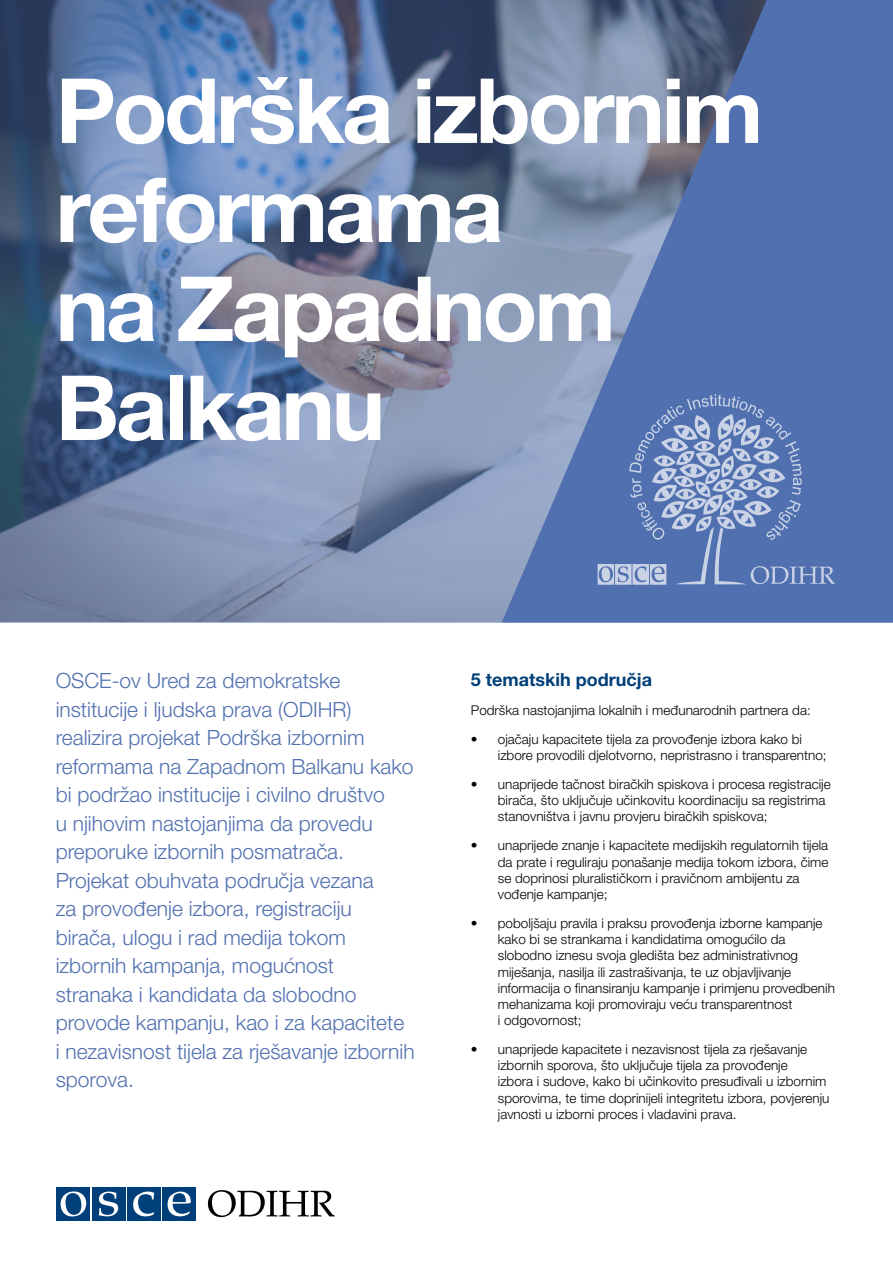
<style>
.page{position:relative;width:893px;height:1263px;background:#fff}
.page>*{position:absolute;margin:0;border:0;box-sizing:border-box;transform-origin:0 0}
.t1{font:700 90px/99px "Helvetica Neue LT Pro";letter-spacing:-.035em;color:#fff}
.t2{font:300 21px/28.5px "Helvetica Neue LT Pro";color:#5170af}
.t3{font:700 18px "Helvetica Neue LT Pro";color:#003f79}
.t4{font:300 13.5px/16.2px "Helvetica Neue LT Pro";color:#000}
</style>
<div class="page">
<svg style="left:0;top:0;width:893px;height:623px;background:#667da5"></svg>
<svg style="left:598px;top:394px;width:237px;height:191px;background:#6a84ba"></svg>
<svg style="left:208px;top:1190px;width:127px;height:27px"></svg>
<div style="left:57px;top:1187px;width:33px;height:33px;background:#003f79"></div>
<div style="left:92px;top:1187px;width:33px;height:33px;background:#003f79"></div>
<div style="left:127px;top:1187px;width:33px;height:33px;background:#003f79"></div>
<div style="left:163px;top:1187px;width:33px;height:33px;background:#003f79"></div>
<svg style="left:168px;top:1191px;width:23px;height:25px"></svg>
<svg style="left:133px;top:1191px;width:21px;height:25px"></svg>
<svg style="left:99px;top:1191px;width:19px;height:25px"></svg>
<svg style="left:61px;top:1191px;width:25px;height:25px"></svg>
<h1 class="t1" style="left:56px;top:59px;width:709px">Podrška izbornim reformama<br>na Zapadnom<br>Balkanu</h1>
<p class="t2" style="left:56px;top:666px;width:360px">OSCE-ov Ured za demokratske institucije i ljudska prava (ODIHR) realizira projekat Podrška izbornim reformama na Zapadnom Balkanu kako bi podržao institucije i civilno društvo<br>u njihovim nastojanjima da provedu preporuke izbornih posmatrača.<br>Projekat obuhvata područja vezana<br>za provođenje izbora, registraciju birača, ulogu i rad medija tokom izbornih kampanja, mogućnost stranaka i kandidata da slobodno provode kampanju, kao i za kapacitete<br>i nezavisnost tijela za rješavanje izbornih sporova.</p>
<h3 class="t3" style="left:471px;top:668px;width:183px">5 tematskih područja</h3>
<p class="t4" style="left:471px;top:702px;width:341px">Podrška nastojanjima lokalnih i međunarodnih partnera da:</p>
<p class="t4" style="left:498px;top:731px;width:330px;text-indent:-27px">• ojačaju kapacitete tijela za provođenje izbora kako bi izbore provodili djelotvorno, nepristrasno i transparentno;</p>
<p class="t4" style="left:498px;top:776px;width:334px;text-indent:-27px">• unaprijede tačnost biračkih spiskova i procesa registracije birača, što uključuje učinkovitu koordinaciju sa registrima stanovništva i javnu provjeru biračkih spiskova;</p>
<p class="t4" style="left:498px;top:837px;width:332px;text-indent:-27px">• unaprijede znanje i kapacitete medijskih regulatornih tijela da prate i reguliraju ponašanje medija tokom izbora, čime se doprinosi pluralističkom i pravičnom ambijentu za vođenje kampanje;</p>
<p class="t4" style="left:498px;top:915px;width:339px;text-indent:-27px">• poboljšaju pravila i praksu provođenja izborne kampanje kako bi se strankama i kandidatima omogućilo da slobodno iznesu svoja gledišta bez administrativnog miješanja, nasilja ili zastrašivanja, te uz objavljivanje informacija o finansiranju kampanje i primjenu provedbenih mehanizama koji promoviraju veću transparentnost<br>i odgovornost;</p>
<p class="t4" style="left:498px;top:1041px;width:333px;text-indent:-27px">• unaprijede kapacitete i nezavisnost tijela za rješavanje izbornih sporova, što uključuje tijela za provođenje<br>izbora i sudove, kako bi učinkovito presuđivali u izbornim sporovima, te time doprinijeli integritetu izbora, povjerenju javnosti u izborni proces i vladavini prava.</p>
</div>
